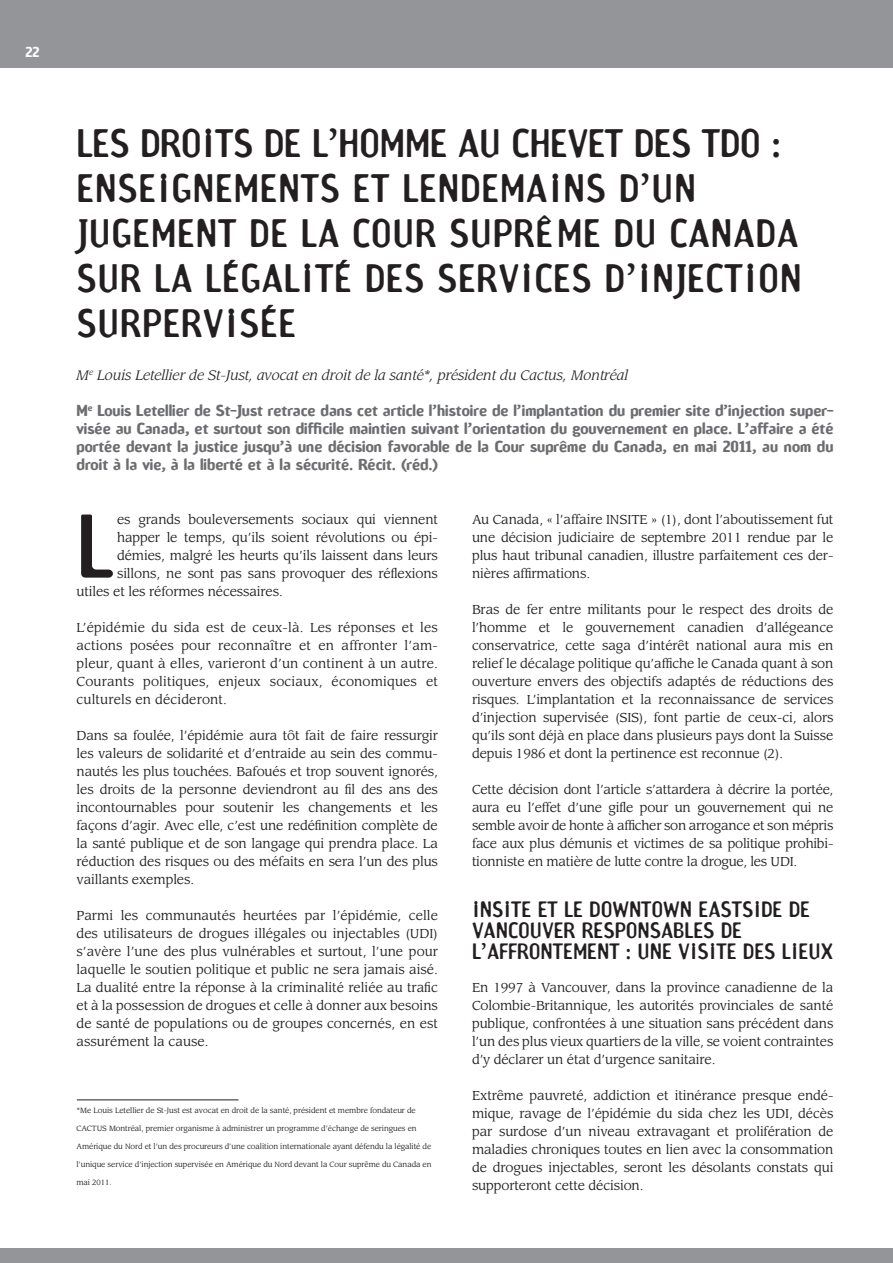
<style>
.page{position:relative;width:893px;height:1263px;background:#fff}
.page>*{position:absolute;margin:0;border:0;box-sizing:border-box;transform-origin:0 0}
.lettrine{font:85.05px "Amoebia Sans";color:#231f20}
.titre{font:37.5px/45px "Amoebia Sans";letter-spacing:.02em;color:#231f20}
.sous_titre_1_ligne{font:21px/21px "Amoebia Sans";color:#231f20}
.chapeau{font:700 15px/18px "Amoebia";color:#6c6d70;text-align:justify}
.auteur{font:italic 13.5px "Leawood";color:#231f20}
.t1{font:700 13.5px "Amoebia";color:#fff}
.texte_courant{font:12.75px/18px "Leawood";letter-spacing:-.01em;color:#231f20;text-align:justify}
.lettrine-2{font:12.75px "Leawood";letter-spacing:-.01em;color:#231f20}
.Note_Bas_de_page{font:7.5px "Leawood";letter-spacing:-.01em;color:#231f20}
</style>
<div class="page">
<div style="left:0;top:0;width:893px;height:68px;background:#939598"></div>
<div style="left:0;top:1249px;width:893px;height:14px;background:#939598"></div>
<hr style="left:77px;top:1099px;width:161px;height:1px;background:#201d1e">
<p class="t1" style="left:26px;top:45px;width:16px">22</p>
<p class="titre" style="left:77px;top:121px;width:727px">LES DROITS DE L’HOMME AU CHEVET DES TDO :<br>ENSEIGNEMENTS ET LENDEMAINS D’UN<br>JUGEMENT DE LA COUR SUPRÊME DU CANADA<br>SUR LA LÉGALITÉ DES SERVICES D’INJECTION<br>SURPERVISÉE</p>
<p class="auteur" style="left:77px;top:366px;width:553px">M<sup>e</sup> Louis Letellier de St-Just, avocat en droit de la santé*, président du Cactus, Montréal</p>
<p class="chapeau" style="left:77px;top:401px;width:758px">M<sup>e</sup> Louis Letellier de St-Just retrace dans cet article l’histoire de l’implantation du premier site d’injection super&shy;visée au Canada, et surtout son difficile maintien suivant l’orientation du gouvernement en place. L’affaire a été portée devant la justice jusqu’à une décision favorable de la Cour suprême du Canada, en mai 2011, au nom du droit à la vie, à la liberté et à la sécurité. Récit. (réd.)</p>
<p class="lettrine" style="left:77px;top:497px;width:38px">L</p>
<p class="lettrine-2" style="left:117px;top:511px;width:322px">es grands bouleversements sociaux qui viennent</p>
<p class="lettrine-2" style="left:117px;top:529px;width:322px">happer le temps, qu’ils soient révolutions ou épi-</p>
<p class="lettrine-2" style="left:117px;top:547px;width:322px">démies, malgré les heurts qu’ils laissent dans leurs</p>
<p class="lettrine-2" style="left:117px;top:565px;width:322px">sillons, ne sont pas sans provoquer des réflexions</p>
<p class="lettrine-2" style="left:77px;top:583px;width:208px">utiles et les réformes nécessaires.</p>
<p class="texte_courant" style="left:77px;top:618px;width:363px">L’épidémie du sida est de ceux-là. Les réponses et les actions posées pour reconnaître et en affronter l’am&shy;pleur, quant à elles, varieront d’un continent à un autre.<br>Courants politiques, enjeux sociaux, économiques et culturels en décideront.</p>
<p class="texte_courant" style="left:77px;top:726px;width:363px">Dans sa foulée, l’épidémie aura tôt fait de faire ressurgir les valeurs de solidarité et d’entraide au sein des commu&shy;nautés les plus touchées. Bafoués et trop souvent ignorés, les droits de la personne deviendront au fil des ans des incontournables pour soutenir les changements et les façons d’agir. Avec elle, c’est une redéfinition complète de la santé publique et de son langage qui prendra place. La réduction des risques ou des méfaits en sera l’un des plus vaillants exemples.</p>
<p class="texte_courant" style="left:77px;top:906px;width:363px">Parmi les communautés heurtées par l’épidémie, celle des utilisateurs de drogues illégales ou injectables (UDI) s’avère l’une des plus vulnérables et surtout, l’une pour laquelle le soutien politique et public ne sera jamais aisé.<br>La dualité entre la réponse à la criminalité reliée au trafic et à la possession de drogues et celle à donner aux besoins de santé de populations ou de groupes concernés, en est assurément la cause.</p>
<p class="Note_Bas_de_page" style="left:76px;top:1106px;width:341px">*Me Louis Letellier de St-Just est avocat en droit de la santé, président et membre fondateur de</p>
<p class="Note_Bas_de_page" style="left:76px;top:1124px;width:342px">CACTUS Montréal, premier organisme à administrer un programme d’échange de seringues en</p>
<p class="Note_Bas_de_page" style="left:76px;top:1142px;width:356px">Amérique du Nord et l’un des procureurs d’une coalition internationale ayant défendu la légalité de</p>
<p class="Note_Bas_de_page" style="left:76px;top:1160px;width:357px">l’unique service d’injection supervisée en Amérique du Nord devant la Cour suprême du Canada en</p>
<p class="Note_Bas_de_page" style="left:76px;top:1178px;width:37px">mai 2011.</p>
<p class="texte_courant" style="left:472px;top:510px;width:363px">Au Canada, « l’affaire INSITE » (1), dont l’aboutissement fut une décision judiciaire de septembre 2011 rendue par le plus haut tribunal canadien, illustre parfaitement ces der&shy;nières affirmations.</p>
<p class="texte_courant" style="left:472px;top:600px;width:363px">Bras de fer entre militants pour le respect des droits de l’homme et le gouvernement canadien d’allégeance conservatrice, cette saga d’intérêt national aura mis en relief le décalage politique qu’affiche le Canada quant à son ouverture envers des objectifs adaptés de réductions des risques. L’implantation et la reconnaissance de services d’injection supervisée (SIS), font partie de ceux-ci, alors qu’ils sont déjà en place dans plusieurs pays dont la Suisse depuis 1986 et dont la pertinence est reconnue (2).</p>
<p class="texte_courant" style="left:472px;top:780px;width:363px">Cette décision dont l’article s’attardera à décrire la portée, aura eu l’effet d’une gifle pour un gouvernement qui ne semble avoir de honte à afficher son arrogance et son mépris face aux plus démunis et victimes de sa politique prohibi&shy;tionniste en matière de lutte contre la drogue, les UDI.</p>
<p class="sous_titre_1_ligne" style="left:472px;top:898px;width:363px">INSITE ET LE DOWNTOWN EASTSIDE DE<br>VANCOUVER RESPONSABLES DE<br>L’AFFRONTEMENT : UNE VISITE DES LIEUX</p>
<p class="texte_courant" style="left:472px;top:978px;width:363px">En 1997 à Vancouver, dans la province canadienne de la Colombie-Britannique, les autorités provinciales de santé publique, confrontées à une situation sans précédent dans l’un des plus vieux quartiers de la ville, se voient contraintes d’y déclarer un état d’urgence sanitaire.</p>
<p class="texte_courant" style="left:472px;top:1086px;width:363px">Extrême pauvreté, addiction et itinérance presque endé&shy;mique, ravage de l’épidémie du sida chez les UDI, décès par surdose d’un niveau extravagant et prolifération de maladies chroniques toutes en lien avec la consommation de drogues injectables, seront les désolants constats qui supporteront cette décision.</p>
</div>
